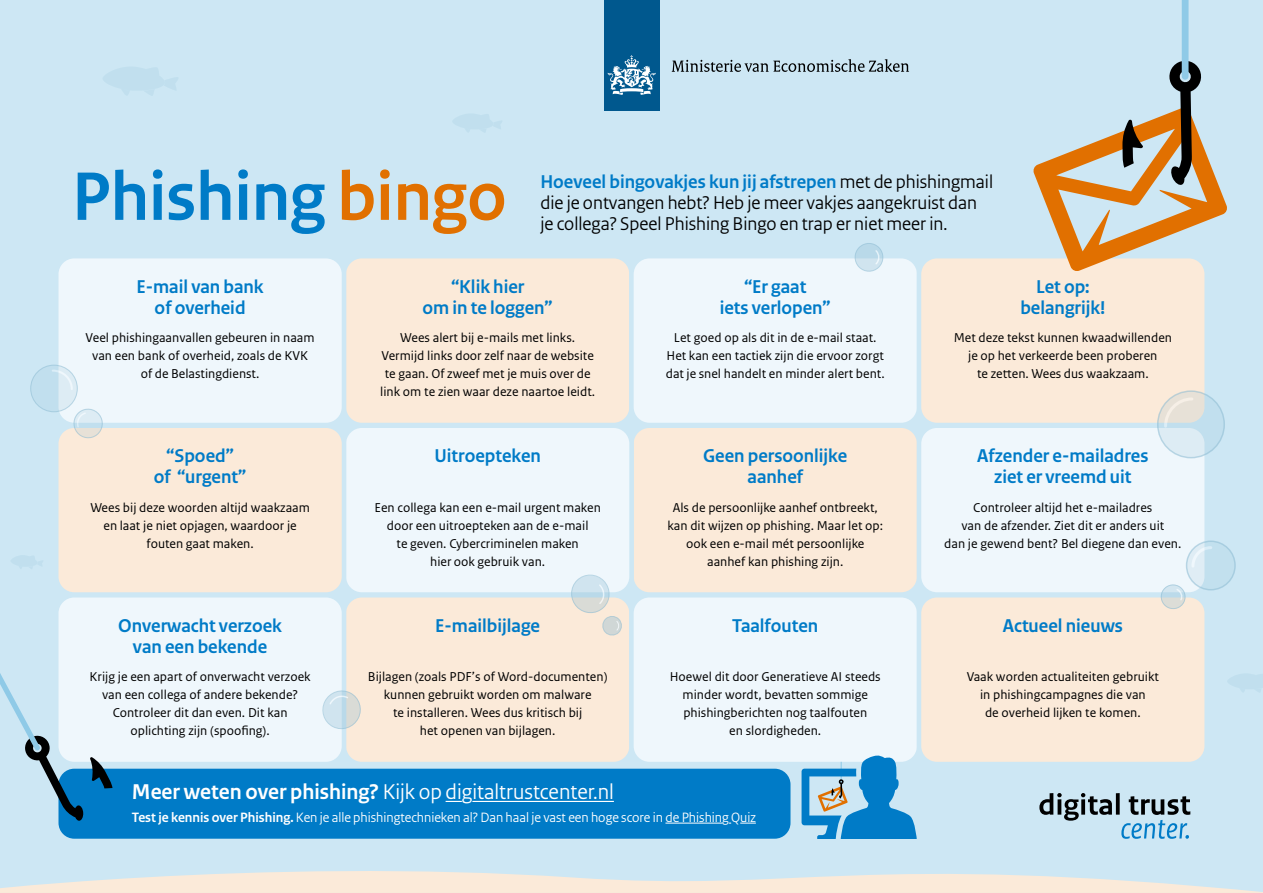
<style>
.page{position:relative;width:1263px;height:893px;background:#cde7f4}
.page>*{position:absolute;margin:0;border:0;box-sizing:border-box;transform-origin:0 0}
.t1{font:700 72px "Rijksoverheid Sans Heading";color:#007bc7}
.Subkop{font:22.5px "Rijksoverheid Sans Heading";color:#fff}
.Subkop-2{font:700 19.5px/21px "Rijksoverheid Sans Heading";color:#007bc7;text-align:center}
.P_-_Intro{font:19.5px/21px "Rijksoverheid Sans Heading";color:#000}
.Subkop-3{font:14.25px "Rijksoverheid Sans Heading";color:#fff}
.P_-_Platte_tekst{font:13.5px/18px "Rijksoverheid Sans Text";color:#000;text-align:center}
.s1{color:#e17000}
.s2{font-weight:700;color:#007bc7}
.s3{font-weight:700}
</style>
<div class="page">
<svg style="left:103px;top:67px;width:75px;height:29px"></svg>
<svg style="left:453px;top:114px;width:49px;height:18px"></svg>
<svg style="left:1227px;top:674px;width:36px;height:18px"></svg>
<svg style="left:0;top:871px;width:1263px;height:22px;fill:#fbead9"></svg>
<div style="left:56px;top:766px;width:737px;height:75px;background:#007bc7;border-radius:18px"></div>
<div style="left:54px;top:764px;width:741px;height:79px;border:4px solid #cde7f4;border-radius:18px"></div>
<div style="left:344px;top:256px;width:287px;height:169px;background:#fbead9;border-radius:18px"></div>
<div style="left:342px;top:254px;width:292px;height:173px;border:4px solid #cde7f4;border-radius:18px"></div>
<div style="left:344px;top:595px;width:287px;height:169px;background:#fbead9;border-radius:18px"></div>
<div style="left:342px;top:593px;width:292px;height:173px;border:4px solid #cde7f4;border-radius:18px"></div>
<div style="left:631px;top:426px;width:288px;height:168px;background:#fbead9;border-radius:18px"></div>
<div style="left:631px;top:256px;width:288px;height:169px;background:#eff7fc;border-radius:18px"></div>
<div style="left:629px;top:254px;width:292px;height:173px;border:4px solid #cde7f4;border-radius:18px"></div>
<div style="left:631px;top:595px;width:288px;height:169px;background:#eff7fc;border-radius:18px"></div>
<div style="left:629px;top:593px;width:292px;height:173px;border:4px solid #cde7f4;border-radius:18px"></div>
<div style="left:344px;top:426px;width:287px;height:168px;background:#eff7fc;border-radius:18px"></div>
<div style="left:342px;top:423px;width:292px;height:174px;border:4px solid #cde7f4;border-radius:18px"></div>
<div style="left:919px;top:256px;width:288px;height:169px;background:#fbead9;border-radius:18px"></div>
<div style="left:917px;top:254px;width:292px;height:173px;border:4px solid #cde7f4;border-radius:18px"></div>
<div style="left:919px;top:595px;width:288px;height:169px;background:#fbead9;border-radius:18px"></div>
<div style="left:917px;top:593px;width:292px;height:173px;border:4px solid #cde7f4;border-radius:18px"></div>
<div style="left:56px;top:426px;width:288px;height:168px;background:#fbead9;border-radius:18px"></div>
<div style="left:54px;top:423px;width:292px;height:174px;border:4px solid #cde7f4;border-radius:18px"></div>
<div style="left:919px;top:426px;width:288px;height:168px;background:#eff7fc;border-radius:18px"></div>
<div style="left:917px;top:423px;width:292px;height:174px;border:4px solid #cde7f4;border-radius:18px"></div>
<div style="left:56px;top:256px;width:288px;height:169px;background:#eff7fc;border-radius:18px"></div>
<div style="left:54px;top:254px;width:292px;height:173px;border:4px solid #cde7f4;border-radius:18px"></div>
<div style="left:56px;top:595px;width:288px;height:169px;background:#eff7fc;border-radius:18px"></div>
<div style="left:54px;top:593px;width:292px;height:173px;border:4px solid #cde7f4;border-radius:18px"></div>
<svg style="left:1032px;top:0;width:195px;height:272px"></svg>
<svg style="left:0;top:482px;width:112px;height:339px"></svg>
<div style="left:604px;top:0;width:55px;height:111px;background:#00588e"></div>
<svg style="left:608px;top:55px;width:48px;height:40px"></svg>
<svg style="left:672px;top:59px;width:237px;height:13px"></svg>
<svg style="left:446px;top:801px;width:16px;height:1px"></svg>
<hr style="left:472px;top:801px;width:142px;height:1px;background:#fff">
<hr style="left:665px;top:823px;width:57px;height:1px;background:#fff">
<svg style="left:740px;top:823px;width:16px;height:1px"></svg>
<svg style="left:1039px;top:793px;width:73px;height:28px"></svg>
<svg style="left:1116px;top:793px;width:4px;height:22px"></svg>
<svg style="left:1121px;top:796px;width:69px;height:43px"></svg>
<svg style="left:1158px;top:391px;width:66px;height:67px"></svg>
<svg style="left:1162px;top:396px;width:33px;height:33px"></svg>
<div style="left:1157px;top:390px;width:68px;height:68px;border:2px solid #8cbbd2;border-radius:50%"></div>
<div style="left:31px;top:365px;width:46px;height:47px;background:linear-gradient(to right,#b8dbec,#ddecf3);border-radius:50%"></div>
<svg style="left:51px;top:368px;width:23px;height:23px"></svg>
<div style="left:30px;top:365px;width:48px;height:47px;border:1px solid #8cbbd2;border-radius:50%"></div>
<svg style="left:72px;top:408px;width:32px;height:31px"></svg>
<svg style="left:1186px;top:541px;width:49px;height:49px"></svg>
<svg style="left:1190px;top:545px;width:24px;height:24px"></svg>
<div style="left:1186px;top:540px;width:50px;height:50px;border:2px solid #8cbbd2;border-radius:50%"></div>
<svg style="left:1159px;top:584px;width:29px;height:25px"></svg>
<svg style="left:854px;top:243px;width:31px;height:29px"></svg>
<svg style="left:322px;top:687px;width:39px;height:44px"></svg>
<svg style="left:570px;top:574px;width:53px;height:62px"></svg>
<svg style="left:801px;top:755px;width:116px;height:84px"></svg>
<h1 class="t1" style="left:72px;top:156px;width:436px">Phishing <span class="s1">bingo</span></h1>
<p class="P_-_Intro" style="left:540px;top:172px;width:454px"><span class="s2">Hoeveel bingovakjes kun jij afstrepen</span> met de phishingmail die je ontvangen hebt? Heb je meer vakjes aangekruist dan je collega? Speel Phishing Bingo en trap er niet meer in.</p>
<h2 class="Subkop-2" style="left:137px;top:276px;width:129px">E-mail van bank of overheid</h2>
<p class="P_-_Platte_tekst" style="left:86px;top:329px;width:231px">Veel phishingaanvallen gebeuren in naam van een bank of overheid, zoals de KVK of de Belastingdienst.</p>
<p class="Subkop-2" style="left:154px;top:446px;width:94px">“Spoed”<br>of “urgent”</p>
<p class="P_-_Platte_tekst" style="left:90px;top:498px;width:221px">Wees bij deze woorden altijd waakzaam en laat je niet opjagen, waardoor je fouten gaat maken.</p>
<p class="Subkop-2" style="left:118px;top:615px;width:165px">Onverwacht verzoek van een bekende</p>
<p class="P_-_Platte_tekst" style="left:90px;top:668px;width:223px">Krijg je een apart of onverwacht verzoek van een collega of andere bekende?<br>Controleer dit dan even. Dit kan oplichting zijn (spoofing).</p>
<p class="Subkop-2" style="left:423px;top:276px;width:132px">“Klik hier<br>om in te loggen”</p>
<p class="P_-_Platte_tekst" style="left:380px;top:329px;width:216px">Wees alert bij e-mails met links.<br>Vermijd links door zelf naar de website te gaan. Of zweef met je muis over de link om te zien waar deze naartoe leidt.</p>
<p class="Subkop-2" style="left:434px;top:446px;width:108px">Uitroepteken</p>
<p class="P_-_Platte_tekst" style="left:374px;top:498px;width:228px">Een collega kan een e-mail urgent maken door een uitroepteken aan de e-mail<br>te geven. Cybercriminelen maken<br>hier ook gebruik van.</p>
<p class="Subkop-2" style="left:435px;top:615px;width:106px">E-mailbijlage</p>
<p class="P_-_Platte_tekst" style="left:368px;top:668px;width:241px">Bijlagen (zoals PDF’s of Word-documenten) kunnen gebruikt worden om malware<br>te installeren. Wees dus kritisch bij<br>het openen van bijlagen.</p>
<p class="Subkop-2" style="left:720px;top:276px;width:113px">“Er gaat<br>iets verlopen”</p>
<p class="P_-_Platte_tekst" style="left:666px;top:329px;width:220px">Let goed op als dit in de e-mail staat.<br>Het kan een tactiek zijn die ervoor zorgt dat je snel handelt en minder alert bent.</p>
<p class="Subkop-2" style="left:703px;top:446px;width:146px">Geen persoonlijke aanhef</p>
<p class="P_-_Platte_tekst" style="left:667px;top:498px;width:217px">Als de persoonlijke aanhef ontbreekt, kan dit wijzen op phishing. Maar let op: ook een e-mail mét persoonlijke aanhef kan phishing zijn.</p>
<p class="Subkop-2" style="left:732px;top:615px;width:88px">Taalfouten</p>
<p class="P_-_Platte_tekst" style="left:670px;top:668px;width:212px">Hoewel dit door Generatieve AI steeds minder wordt, bevatten sommige phishingberichten nog taalfouten<br>en slordigheden.</p>
<h2 class="Subkop" style="left:132px;top:779px;width:483px"><span class="s3">Meer weten over phishing?</span> Kijk op digitaltrustcenter.nl</h2>
<h2 class="Subkop-3" style="left:132px;top:809px;width:625px"><span class="s3">Test je kennis over Phishing.</span> Ken je alle phishingtechnieken al? Dan haal je vast een hoge score in de Phishing Quiz</h2>
<p class="Subkop-2" style="left:1020px;top:276px;width:86px">Let op: belangrijk!</p>
<p class="P_-_Platte_tekst" style="left:954px;top:329px;width:220px">Met deze tekst kunnen kwaadwillenden je op het verkeerde been proberen<br>te zetten. Wees dus waakzaam.</p>
<p class="Subkop-2" style="left:977px;top:446px;width:173px">Afzender e-mailadres ziet er vreemd uit</p>
<p class="P_-_Platte_tekst" style="left:944px;top:498px;width:239px">Controleer altijd het e-mailadres<br>van de afzender. Ziet dit er anders uit<br>dan je gewend bent? Bel diegene dan even.</p>
<p class="Subkop-2" style="left:1003px;top:615px;width:122px">Actueel nieuws</p>
<p class="P_-_Platte_tekst" style="left:967px;top:668px;width:194px">Vaak worden actualiteiten gebruikt in phishingcampagnes die van<br>de overheid lijken te komen.</p>
</div>
